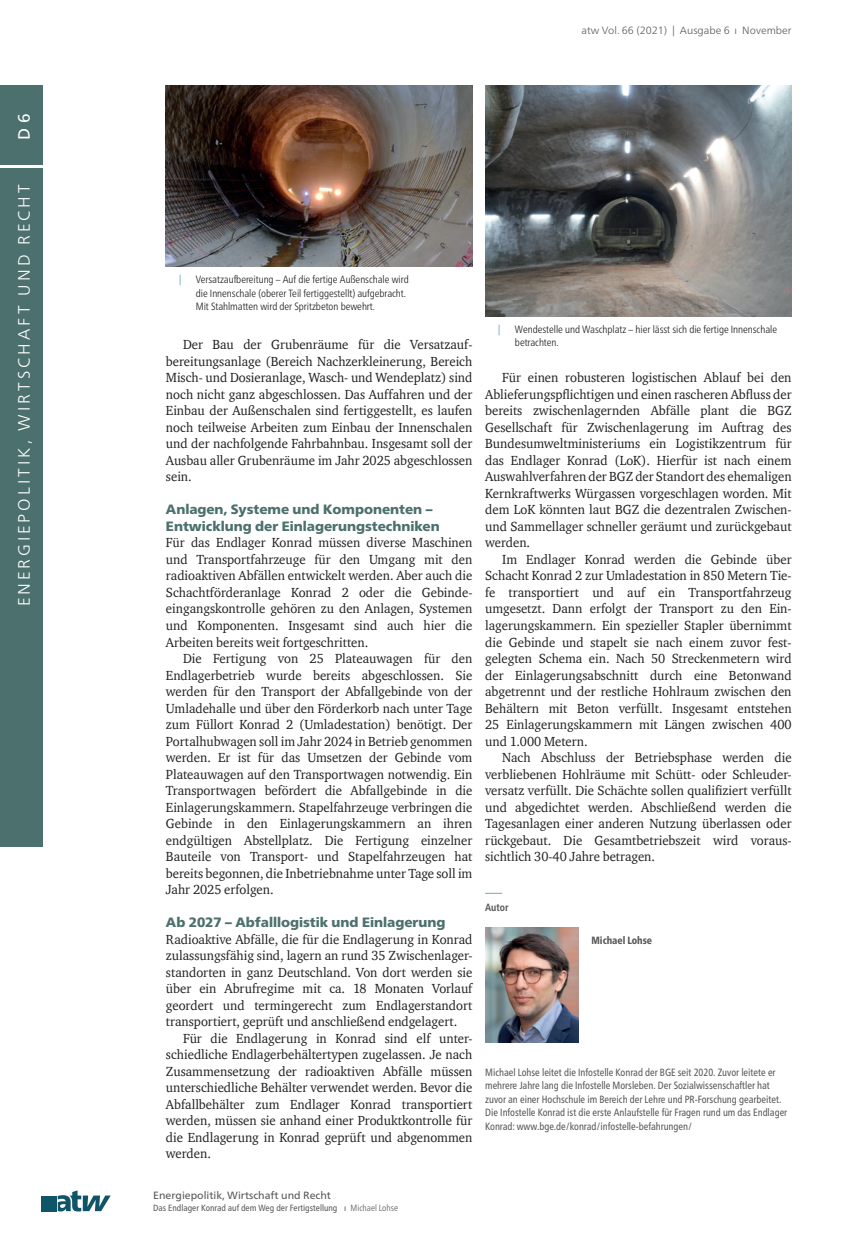
<style>
.page{position:relative;width:864px;height:1234px;background:#fff}
.page>*{position:absolute;margin:0;border:0;box-sizing:border-box;transform-origin:0 0}
.t1{font:300 16.5px "Frutiger Neue LT Pro";letter-spacing:.185em;color:#fff}
.t2{font:16.5px "Frutiger Neue LT Pro";color:#fff}
.t3{font:13.5px/16.5px "ITC Charter Com";color:#231f20;text-align:justify;scale:.95 1}
.t4{font:900 13.5px/16.5px "Frutiger Neue LT Pro";color:#4c706d}
.t5{font:condensed 10.5px/13.5px "Frutiger Neue LT Pro";color:#57585a;scale:.95 1}
.t6{font:300 condensed 10.5px/13.5px "Frutiger Neue LT Pro";color:#231f20}
.t7{font:300 10.5px "Frutiger Neue LT Pro";color:#57585a}
.t8{font:10.5px "Frutiger Neue LT Pro";color:#57585a}
.t9{font:800 condensed 10.5px "Frutiger Neue LT Pro";color:#57585a;scale:.95 1}
.t10{font:700 condensed 10.5px "Frutiger Neue LT Pro";color:#57585a;scale:.95 1}
.t11{font:10.5px "Frutiger Neue LT Pro";color:#73aab5}
.t12{font:condensed 9px "Frutiger Neue LT Pro";color:#57585a}
.s1{font-weight:300}
</style>
<div class="page">
<svg style="left:58px;top:1190px;width:53px;height:21px"></svg>
<div style="left:41px;top:1195px;width:15px;height:15px;background:#0f5467"></div>
<div style="left:0;top:169px;width:43px;height:677px;background:#4c706d"></div>
<div style="left:0;top:85px;width:43px;height:79px;background:#4c706d"></div>
<svg style="left:485px;top:892px;width:17px;height:1px"></svg>
<img style="left:485px;top:927px;width:93px;height:115px">
<img style="left:485px;top:85px;width:306px;height:231px">
<img style="left:166px;top:85px;width:306px;height:182px">
<p class="t2" style="left:14px;top:139px;width:27px;rotate:-90deg">D6</p>
<p class="t1" style="left:14px;top:606px;width:423px;rotate:-90deg">ENERGIEPOLITIK, WIRTSCHAFT UND RECHT</p>
<p class="t7" style="left:581px;top:24px;width:211px">atw Vol. 66 (2021) | Ausgabe 6 ı November</p>
<p class="t11" style="left:179px;top:273px;width:4px">|</p>
<p class="t6" style="left:196px;top:273px;width:214px">Versatzaufbereitung – Auf die fertige Außenschale wird die Innenschale (oberer Teil fertiggestellt) aufgebracht.<br>Mit Stahlmatten wird der Spritzbeton bewehrt.</p>
<p class="t3" style="left:166px;top:336px;width:324px;text-indent:17px">Der Bau der Grubenräume für die Versatzauf&shy;bereitungsanlage (Bereich Nachzerkleinerung, Bereich Misch- und Dosieranlage, Wasch- und Wendeplatz) sind noch nicht ganz abgeschlossen. Das Auffahren und der Einbau der Außenschalen sind fertiggestellt, es laufen noch teilweise Arbeiten zum Einbau der Innenschalen und der nachfolgende Fahrbahnbau. Insgesamt soll der Ausbau aller Grubenräume im Jahr 2025 abgeschlossen sein.</p>
<p class="t4" style="left:166px;top:501px;width:275px">Anlagen, Systeme und Komponenten –<br>Entwicklung der Einlagerungstechniken</p>
<p class="t3" style="left:166px;top:534px;width:324px">Für das Endlager Konrad müssen diverse Maschinen und Transportfahrzeuge für den Umgang mit den radioaktiven Abfällen entwickelt werden. Aber auch die Schachtförderanlage Konrad 2 oder die Gebinde&shy;eingangskontrolle gehören zu den Anlagen, Systemen und Komponenten. Insgesamt sind auch hier die Arbeiten bereits weit fortgeschritten.</p>
<p class="t3" style="left:166px;top:649px;width:324px;text-indent:17px">Die Fertigung von 25 Plateauwagen für den Endlagerbetrieb wurde bereits abgeschlossen. Sie werden für den Transport der Abfallgebinde von der Umladehalle und über den Förderkorb nach unter Tage zum Füllort Konrad 2 (Umladestation) benötigt. Der Portalhubwagen soll im Jahr 2024 in Betrieb genommen werden. Er ist für das Umsetzen der Gebinde vom Plateauwagen auf den Transportwagen notwendig. Ein Transportwagen befördert die Abfallgebinde in die Einlagerungskammern. Stapelfahrzeuge verbringen die Gebinde in den Einlagerungskammern an ihren endgültigen Abstellplatz. Die Fertigung einzelner Bauteile von Transport- und Stapelfahrzeugen hat bereits begonnen, die Inbetriebnahme unter Tage soll im Jahr 2025 erfolgen.</p>
<p class="t4" style="left:166px;top:913px;width:281px">Ab 2027 – Abfalllogistik und Einlagerung</p>
<p class="t3" style="left:166px;top:930px;width:324px">Radioaktive Abfälle, die für die Endlagerung in Konrad zulassungsfähig sind, lagern an rund 35 Zwischenlager&shy;standorten in ganz Deutschland. Von dort werden sie über ein Abrufregime mit ca. 18 Monaten Vorlauf geordert und termingerecht zum Endlagerstandort transportiert, geprüft und anschließend endgelagert.</p>
<p class="t3" style="left:166px;top:1029px;width:324px;text-indent:17px">Für die Endlagerung in Konrad sind elf unter&shy;schiedliche Endlagerbehältertypen zugelassen. Je nach Zusammensetzung der radioaktiven Abfälle müssen unterschiedliche Behälter verwendet werden. Bevor die Abfallbehälter zum Endlager Konrad transportiert werden, müssen sie anhand einer Produktkontrolle für die Endlagerung in Konrad geprüft und abgenommen werden.</p>
<p class="t11" style="left:497px;top:322px;width:4px">|</p>
<p class="t6" style="left:514px;top:322px;width:263px">Wendestelle und Waschplatz – hier lässt sich die fertige Innenschale betrachten.</p>
<p class="t3" style="left:485px;top:369px;width:324px;text-indent:17px">Für einen robusteren logistischen Ablauf bei den Ablieferungspflichtigen und einen rascheren Abfluss der bereits zwischenlagernden Abfälle plant die BGZ Gesellschaft für Zwischenlagerung im Auftrag des Bundesumweltministeriums ein Logistikzentrum für das Endlager Konrad (LoK). Hierfür ist nach einem Auswahlverfahren der BGZ der Standort des ehemaligen Kernkraftwerks Würgassen vorgeschlagen worden. Mit dem LoK könnten laut BGZ die dezentralen Zwischen&shy;und Sammellager schneller geräumt und zurückgebaut werden.</p>
<p class="t3" style="left:485px;top:550px;width:324px;text-indent:17px">Im Endlager Konrad werden die Gebinde über Schacht Konrad 2 zur Umladestation in 850 Metern Tie&shy;fe transportiert und auf ein Transportfahrzeug umgesetzt. Dann erfolgt der Transport zu den Ein&shy;lagerungskammern. Ein spezieller Stapler übernimmt die Gebinde und stapelt sie nach einem zuvor fest&shy;gelegten Schema ein. Nach 50 Streckenmetern wird der Einlagerungsabschnitt durch eine Betonwand abgetrennt und der restliche Hohlraum zwischen den Behältern mit Beton verfüllt. Insgesamt entstehen 25 Einlagerungskammern mit Längen zwischen 400 und 1.000 Metern.</p>
<p class="t3" style="left:485px;top:748px;width:324px;text-indent:17px">Nach Abschluss der Betriebsphase werden die verbliebenen Hohlräume mit Schütt- oder Schleuder&shy;versatz verfüllt. Die Schächte sollen qualifiziert verfüllt und abgedichtet werden. Abschließend werden die Tagesanlagen einer anderen Nutzung überlassen oder rückgebaut. Die Gesamtbetriebszeit wird voraus&shy;sichtlich 30-40 Jahre betragen.</p>
<p class="t10" style="left:485px;top:900px;width:26px">Autor</p>
<p class="t9" style="left:591px;top:933px;width:65px">Michael Lohse</p>
<p class="t5" style="left:485px;top:1065px;width:319px">Michael Lohse leitet die Infostelle Konrad der BGE seit 2020. Zuvor leitete er mehrere Jahre lang die Infostelle Morsleben. Der Sozialwissenschaftler hat zuvor an einer Hochschule im Bereich der Lehre und PR-Forschung gearbeitet.<br>Die Infostelle Konrad ist die erste Anlaufstelle für Fragen rund um das Endlager Konrad: www.bge.de/konrad/infostelle-befahrungen/</p>
<p class="t8" style="left:153px;top:1188px;width:179px">Energiepolitik, Wirtschaft und Recht</p>
<p class="t12" style="left:153px;top:1202px;width:246px">Das Endlager Konrad auf dem Weg der Fertigstellung ı <span class="s1">Michael Lohse</span></p>
</div>
